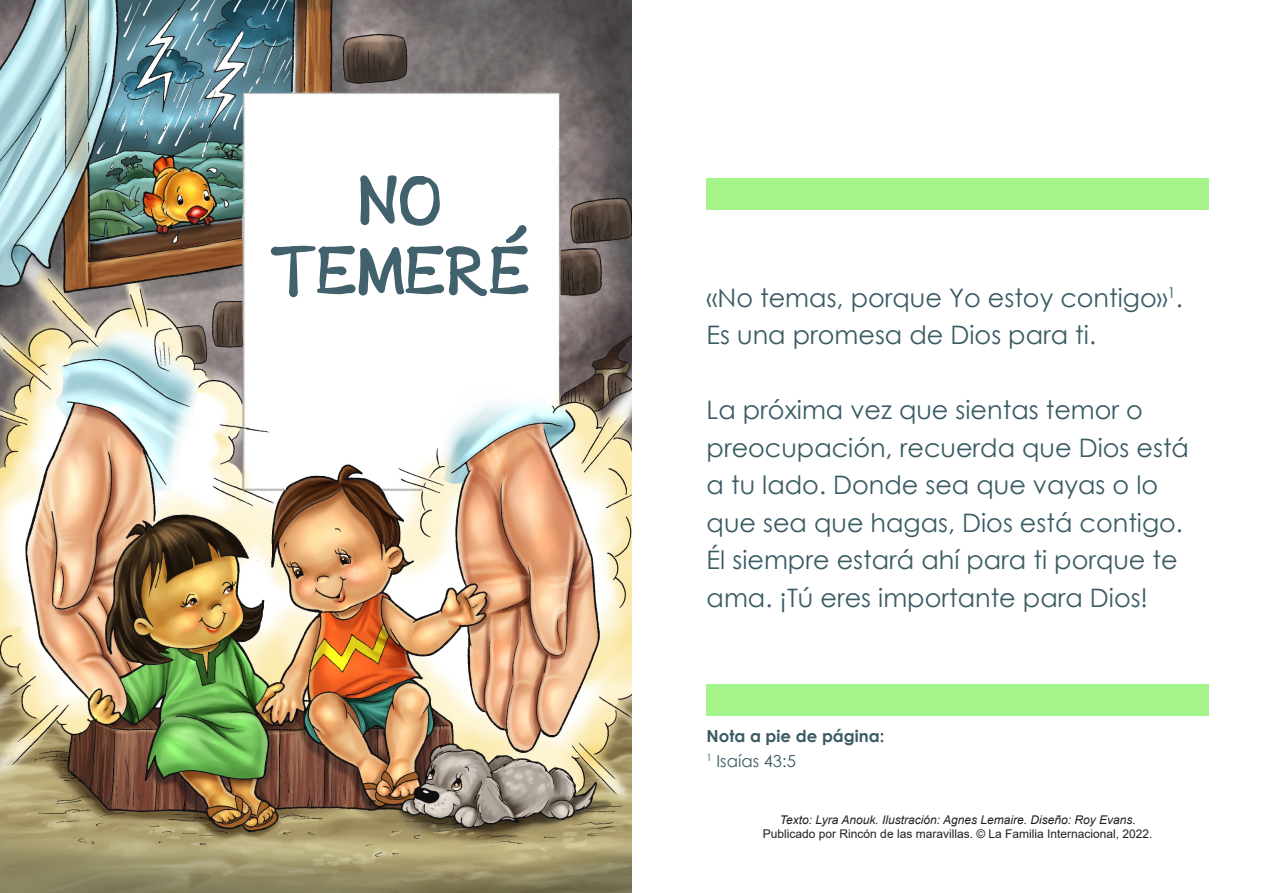
<style>
.page{position:relative;width:1263px;height:893px;background:#fff}
.page>*{position:absolute;margin:0;border:0;box-sizing:border-box;transform-origin:0 0}
.t1{font:59.1px/70.9px "Sonic Comics";color:#41616c;text-align:center}
.t2{font:25.5px/37.5px "Century Gothic";color:#3a5b64}
.t3{font:700 16.65px "Century Gothic";color:#3a5b64}
.t4{font:16.65px "Century Gothic";color:#3a5b64}
.t5{font:12px "Arial";color:#231f20}
.t6{font:italic 12px "Arial";color:#231f20}
</style>
<div class="page">
<img style="left:0;top:0;width:631px;height:893px">
<div style="left:707px;top:179px;width:502px;height:31px;background:#a5f489"></div>
<div style="left:707px;top:684px;width:502px;height:31px;background:#a5f489"></div>
<p class="t1" style="left:270px;top:161px;width:262px">NO<br>TEMERÉ</p>
<p class="t2" style="left:707px;top:278px;width:478px">«No temas, porque Yo estoy contigo»<sup>1</sup>.<br>Es una promesa de Dios para ti.</p>
<p class="t2" style="left:707px;top:391px;width:484px">La próxima vez que sientas temor o preocupación, recuerda que Dios está a tu lado. Donde sea que vayas o lo que sea que hagas, Dios está contigo.<br>Él siempre estará ahí para ti porque te ama. ¡Tú eres importante para Dios!</p>
<p class="t3" style="left:707px;top:724px;width:179px">Nota a pie de página:</p>
<p class="t4" style="left:707px;top:749px;width:91px"><sup>1</sup> Isaías 43:5</p>
<p class="t6" style="left:780px;top:812px;width:357px">Texto: Lyra Anouk. Ilustración: Agnes Lemaire. Diseño: Roy Evans.</p>
<p class="t5" style="left:763px;top:826px;width:391px">Publicado por Rincón de las maravillas. © La Familia Internacional, 2022.</p>
</div>
